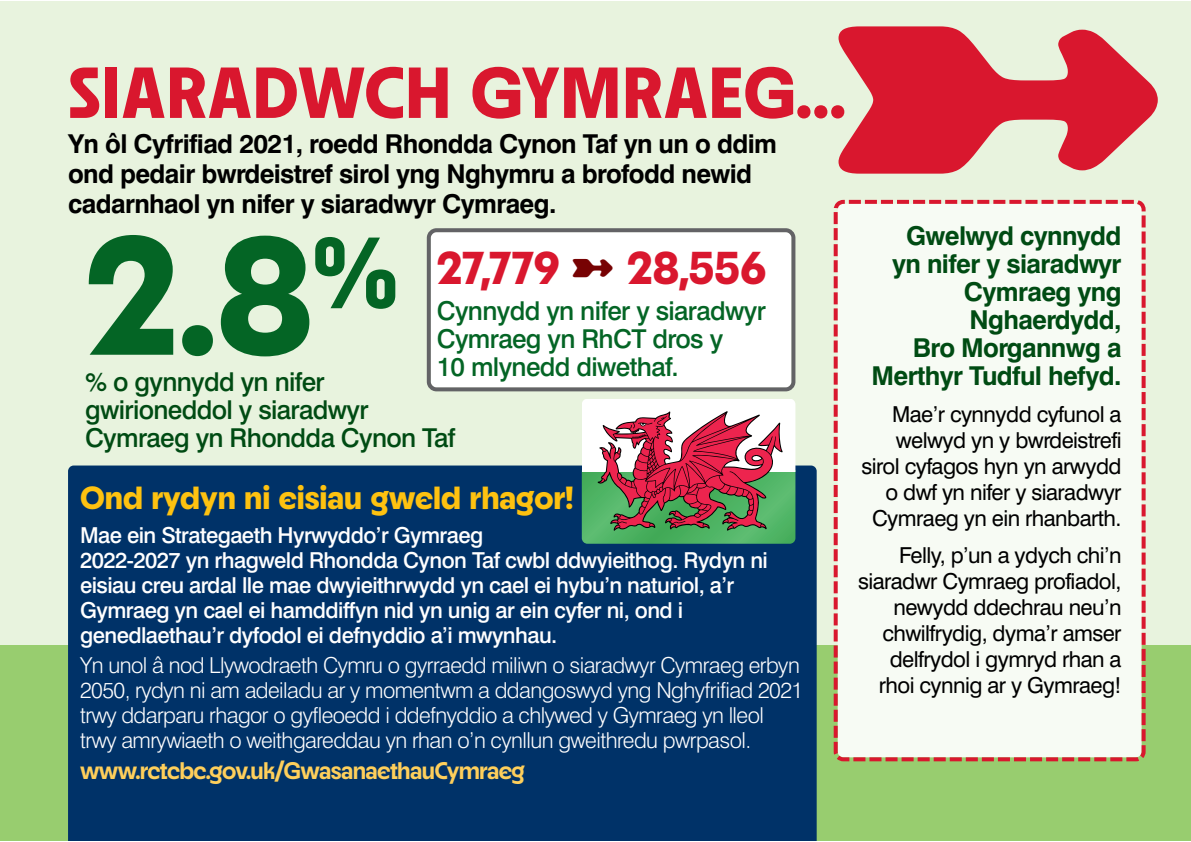
<style>
.page{position:relative;width:1191px;height:842px;background:#fff}
.page>*{position:absolute;margin:0;border:0;box-sizing:border-box;transform-origin:0 0}
.t1{font:800 168.2px "Neighbor";color:#046525}
.t2{font:800 72px "Neighbor";color:#d9172e}
.t3{font:800 46px "Neighbor";letter-spacing:.005em;color:#d9172e}
.t4{font:800 32px "Neighbor";color:#fec210}
.t5{font:700 26px/30px "Swiss 721 BT";letter-spacing:-.025em;color:#000}
.t6{font:700 26px/28px "Swiss 721 BT";letter-spacing:-.025em;color:#004b13;text-align:right}
.t7{font:500 26px/28px "Swiss 721 BT";letter-spacing:-.025em;color:#004b13}
.t8{font:500 26px/28px "Swiss 721 BT";letter-spacing:-.025em;color:#046525}
.t9{font:700 24px "Neighbor";letter-spacing:-.025em;color:#fecf5b}
.t10{font:300 22px/25px "Swiss 721 BT";letter-spacing:-.025em;color:#fff}
.t11{font:500 22px/25px "Swiss 721 BT";letter-spacing:-.025em;color:#fff}
.t12{font:22px/26px "Swiss 721 BT";letter-spacing:-.025em;color:#000;text-align:right}
.s1{color:#770203}
</style>
<div class="page">
<div style="left:0;top:1px;width:1191px;height:839px;background:#e8f3de"></div>
<div style="left:0;top:645px;width:1191px;height:195px;background:#98cd6f"></div>
<div style="left:68px;top:465px;width:748px;height:375px;background:#003268"></div>
<svg style="left:427px;top:228px;width:368px;height:163px;background:#f4f4f4"></svg>
<div style="left:833px;top:199px;width:313px;height:563px;background:#f7fbf4"></div>
<svg style="left:833px;top:751px;width:20px;height:11px"></svg>
<svg style="left:582px;top:471px;width:213px;height:73px;background:#4fb265"></svg>
<div style="left:582px;top:399px;width:213px;height:72px;background:#fff"></div>
<svg style="left:597px;top:411px;width:186px;height:120px"></svg>
<svg style="left:838px;top:26px;width:319px;height:148px;fill:#d9172e"></svg>
<h2 class="t2" style="left:68px;top:68px;width:780px">SIARADWCH GYMRAEG...</h2>
<p class="t5" style="left:68px;top:131px;width:710px">Yn ôl Cyfrifiad 2021, roedd Rhondda Cynon Taf yn un o ddim ond pedair bwrdeistref sirol yng Nghymru a brofodd newid cadarnhaol yn nifer y siaradwyr Cymraeg.</p>
<h1 class="t1" style="left:85px;top:237px;width:315px">2.8<sup>%</sup></h1>
<p class="t7" style="left:85px;top:371px;width:372px">% o gynnydd yn nifer gwirioneddol y siaradwyr<br>Cymraeg yn Rhondda Cynon Taf</p>
<h3 class="t3" style="left:437px;top:251px;width:331px">27,779 <span class="s1">➼</span> 28,556</h3>
<p class="t8" style="left:437px;top:300px;width:331px">Cynnydd yn nifer y siaradwyr<br>Cymraeg yn RhCT dros y<br>10 mlynedd diwethaf.</p>
<h3 class="t4" style="left:80px;top:487px;width:495px">Ond rydyn ni eisiau gweld rhagor!</h3>
<p class="t11" style="left:80px;top:525px;width:689px">Mae ein Strategaeth Hyrwyddo’r Gymraeg<br>2022-2027 yn rhagweld Rhondda Cynon Taf cwbl ddwyieithog. Rydyn ni eisiau creu ardal lle mae dwyieithrwydd yn cael ei hybu’n naturiol, a’r Gymraeg yn cael ei hamddiffyn nid yn unig ar ein cyfer ni, ond i genedlaethau’r dyfodol ei defnyddio a’i mwynhau.</p>
<p class="t10" style="left:80px;top:655px;width:724px">Yn unol â nod Llywodraeth Cymru o gyrraedd miliwn o siaradwyr Cymraeg erbyn 2050, rydyn ni am adeiladu ar y momentwm a ddangoswyd yng Nghyfrifiad 2021 trwy ddarparu rhagor o gyfleoedd i ddefnyddio a chlywed y Gymraeg yn lleol trwy amrywiaeth o weithgareddau yn rhan o’n cynllun gweithredu pwrpasol.</p>
<p class="t9" style="left:80px;top:757px;width:446px">www.rctcbc.gov.uk/GwasanaethauCymraeg</p>
<p class="t6" style="left:871px;top:224px;width:251px">Gwelwyd cynnydd yn nifer y siaradwyr<br>Cymraeg yng<br>Nghaerdydd,<br>Bro Morgannwg a<br>Merthyr Tudful hefyd.</p>
<p class="t12" style="left:861px;top:403px;width:261px">Mae’r cynnydd cyfunol a welwyd yn y bwrdeistrefi sirol cyfagos hyn yn arwydd o dwf yn nifer y siaradwyr<br>Cymraeg yn ein rhanbarth.</p>
<p class="t12" style="left:858px;top:545px;width:265px">Felly, p’un a ydych chi’n siaradwr Cymraeg profiadol, newydd ddechrau neu’n chwilfrydig, dyma’r amser delfrydol i gymryd rhan a rhoi cynnig ar y Gymraeg!</p>
</div>
